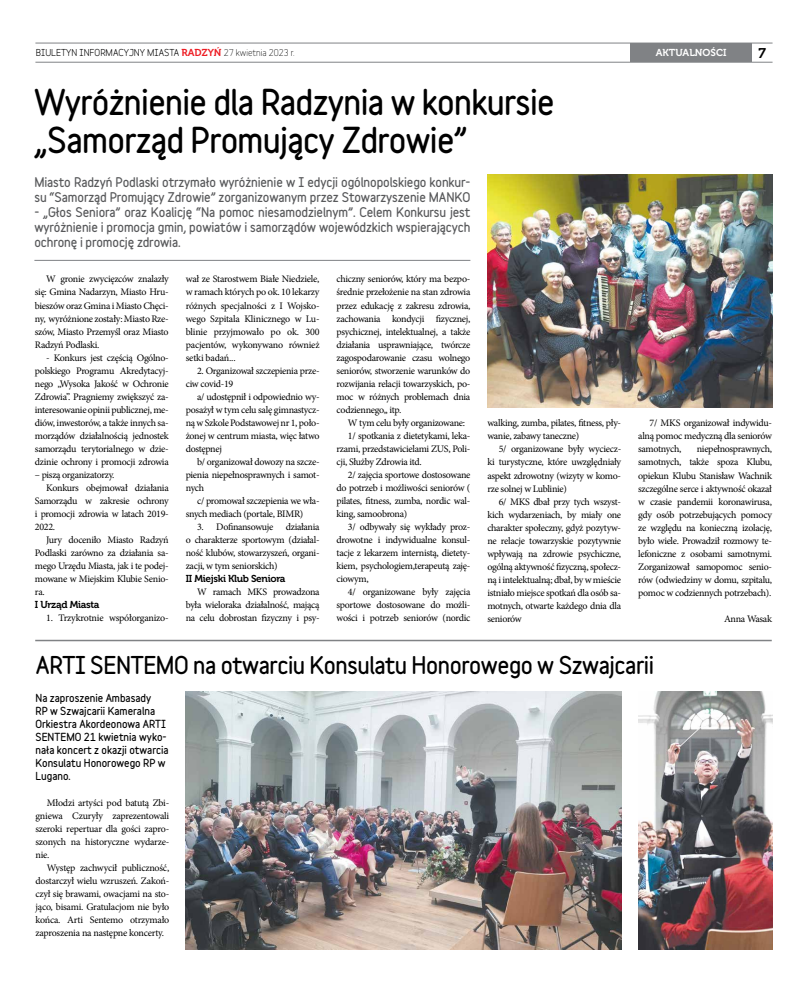
<style>
.page{position:relative;width:808px;height:993px;background:#fff}
.page>*{position:absolute;margin:0;border:0;box-sizing:border-box;transform-origin:0 0}
.t1{font:900 32px/38px "Variable";letter-spacing:-.02em;color:#000}
.t2{font:900 22px "Variable";letter-spacing:-.02em;color:#000}
.t3{font:14px "Museo 700";color:#000}
.t4{font:900 12px/15px "Variable";letter-spacing:-.01em;color:#58595b}
.t5{font:10px/13px "Minion Pro";letter-spacing:-.03em;color:#000;text-align:justify}
.t6{font:900 10px/13px "Variable";color:#000}
.t7{font:10px "Museo 700";letter-spacing:-.03em;color:#000}
.t8{font:10px "Museo 700";color:#fff}
.t9{font:700 9px "Variable";color:#000}
.s1{font-family:"Museo 700";font-weight:400;font-size:10px;color:#ed1d24}
.s2{font-weight:400}
</style>
<div class="page">
<hr style="left:35px;top:43px;width:737px;height:1px;background:#808285">
<hr style="left:35px;top:62px;width:737px;height:1px;background:#808285">
<div style="left:631px;top:43px;width:121px;height:19px;background:#808285"></div>
<hr style="left:34px;top:260px;width:436px;height:1px;background:#808285">
<img style="left:487px;top:174px;width:285px;height:233px">
<hr style="left:35px;top:639px;width:737px;height:2px;background:#808285">
<img style="left:186px;top:691px;width:435px;height:258px">
<img style="left:638px;top:691px;width:134px;height:258px">
<p class="t9" style="left:36px;top:45px;width:260px">BIULETYN INFORMACYJNY MIASTA <span class="s1">RADZYŃ</span> <span class="s2">27 kwietnia 2023 r.</span></p>
<p class="t8" style="left:656px;top:47px;width:72px">AKTUALNOŚCI</p>
<h3 class="t3" style="left:758px;top:45px;width:9px">7</h3>
<h1 class="t1" style="left:34px;top:82px;width:522px">Wyróżnienie dla Radzynia w konkursie „Samorząd Promujący Zdrowie”</h1>
<p class="t4" style="left:34px;top:174px;width:437px">Miasto Radzyń Podlaski otrzymało wyróżnienie w I edycji ogólnopolskiego konkur&shy;su “Samorząd Promujący Zdrowie” zorganizowanym przez Stowarzyszenie MANKO</p>
<p class="t4" style="left:34px;top:204px;width:437px;text-align:justify">- „Głos Seniora” oraz Koalicję “Na pomoc niesamodzielnym”. Celem Konkursu jest wyróżnienie i promocja gmin, powiatów i samorządów wojewódzkich wspierających ochronę i promocję zdrowia.</p>
<p class="t5" style="left:35px;top:273px;width:135px;text-indent:11px">W gronie zwycięzców znalazły się: Gmina Nadarzyn, Miasto Hru&shy;bieszów oraz Gmina i Miasto Chęci&shy;ny, wyróżnione zostały: Miasto Rze&shy;szów, Miasto Przemyśl oraz Miasto Radzyń Podlaski.</p>
<p class="t5" style="left:35px;top:351px;width:135px;text-indent:11px">- Konkurs jest częścią Ogólno&shy;polskiego Programu Akredytacyj&shy;nego „Wysoka Jakość w Ochronie Zdrowia”. Pragniemy zwiększyć za&shy;interesowanie opinii publicznej, me&shy;diów, inwestorów, a także innych sa&shy;morządów działalnością jednostek samorządu terytorialnego w dzie&shy;dzinie ochrony i promocji zdrowia</p>
<p class="t5" style="left:35px;top:468px;width:81px">– piszą organizatorzy.</p>
<p class="t5" style="left:46px;top:481px;width:124px">Konkurs obejmował działania</p>
<p class="t5" style="left:35px;top:494px;width:135px">Samorządu w zakresie ochrony</p>
<p class="t5" style="left:35px;top:507px;width:135px">i promocji zdrowia w latach 2019-</p>
<p class="t5" style="left:35px;top:520px;width:22px">2022.</p>
<p class="t5" style="left:46px;top:533px;width:124px">Jury doceniło Miasto Radzyń</p>
<p class="t5" style="left:35px;top:546px;width:135px">Podlaski zarówno za działania sa-</p>
<p class="t5" style="left:35px;top:559px;width:135px">mego Urzędu Miasta, jak i te podej-</p>
<p class="t5" style="left:35px;top:572px;width:135px">mowane w Miejskim Klubie Senio-</p>
<p class="t5" style="left:35px;top:585px;width:11px">ra.</p>
<p class="t7" style="left:35px;top:598px;width:66px">I Urząd Miasta</p>
<p class="t5" style="left:46px;top:611px;width:124px">1. Trzykrotnie współorganizo-</p>
<p class="t5" style="left:186px;top:273px;width:135px">wał ze Starostwem Białe Niedziele, w ramach których po ok. 10 lekarzy różnych specjalności z I Wojsko&shy;wego Szpitala Klinicznego w Lu&shy;blinie przyjmowało po ok. 300 pacjentów, wykonywano również setki badań...</p>
<p class="t5" style="left:186px;top:364px;width:135px;text-indent:11px">2. Organizował szczepienia prze&shy;ciw covid-19</p>
<p class="t5" style="left:186px;top:390px;width:135px;text-indent:11px">a/ udostępnił i odpowiednio wy&shy;posażył w tym celu salę gimnastycz&shy;ną w Szkole Podstawowej nr 1, poło&shy;żonej w centrum miasta, więc łatwo dostępnej</p>
<p class="t5" style="left:186px;top:455px;width:135px;text-indent:11px">b/ organizował dowozy na szcze&shy;pienia niepełnosprawnych i samot&shy;nych</p>
<p class="t5" style="left:186px;top:494px;width:135px;text-indent:11px">c/ promował szczepienia we wła&shy;snych mediach (portale, BIMR)</p>
<p class="t5" style="left:186px;top:520px;width:135px;text-indent:11px">3. Dofinansowuje działania o charakterze sportowym (działal&shy;ność klubów, stowarzyszeń, organi&shy;zacji, w tym seniorskich)</p>
<p class="t7" style="left:186px;top:572px;width:101px">II Miejski Klub Seniora</p>
<p class="t5" style="left:186px;top:585px;width:135px;text-indent:11px">W ramach MKS prowadzona była wieloraka działalność, mającą na celu dobrostan fizyczny i psy-</p>
<p class="t5" style="left:337px;top:273px;width:135px">chiczny seniorów, który ma bezpo&shy;średnie przełożenie na stan zdrowia przez edukację z zakresu zdrowia, zachowania kondycji fizycznej, psychicznej, intelektualnej, a także działania usprawniające, twórcze zagospodarowanie czasu wolnego seniorów, stworzenie warunków do rozwijania relacji towarzyskich, po&shy;moc w różnych problemach dnia codziennego,, itp.</p>
<p class="t5" style="left:348px;top:416px;width:119px">W tym celu były organizowane:</p>
<p class="t5" style="left:348px;top:429px;width:124px">1/ spotkania z dietetykami, leka-</p>
<p class="t5" style="left:337px;top:442px;width:135px">rzami, przedstawicielami ZUS, Poli-</p>
<p class="t5" style="left:337px;top:455px;width:87px">cji, Służby Zdrowia itd.</p>
<p class="t5" style="left:348px;top:468px;width:124px">2/ zajęcia sportowe dostosowane</p>
<p class="t5" style="left:337px;top:481px;width:135px">do potrzeb i możliwości seniorów (</p>
<p class="t5" style="left:337px;top:494px;width:135px">pilates, fitness, zumba, nordic wal-</p>
<p class="t5" style="left:337px;top:507px;width:72px">king, samoobrona)</p>
<p class="t5" style="left:348px;top:520px;width:124px">3/ odbywały się wykłady proz-</p>
<p class="t5" style="left:337px;top:533px;width:135px">drowotne i indywidualne konsul-</p>
<p class="t5" style="left:337px;top:546px;width:135px">tacje z lekarzem internistą, dietety-</p>
<p class="t5" style="left:337px;top:559px;width:135px">kiem, psychologiem,terapeutą zaję-</p>
<p class="t5" style="left:337px;top:572px;width:34px">ciowym,</p>
<p class="t5" style="left:348px;top:585px;width:124px">4/ organizowane były zajęcia</p>
<p class="t5" style="left:337px;top:598px;width:135px">sportowe dostosowane do możli-</p>
<p class="t5" style="left:337px;top:611px;width:135px">wości i potrzeb seniorów (nordic</p>
<p class="t5" style="left:487px;top:416px;width:135px">walking, zumba, pilates, fitness, pły&shy;wanie, zabawy taneczne)</p>
<p class="t5" style="left:487px;top:442px;width:135px;text-indent:11px">5/ organizowane były wyciecz&shy;ki turystyczne, które uwzględniały aspekt zdrowotny (wizyty w komo&shy;rze solnej w Lublinie)</p>
<p class="t5" style="left:487px;top:494px;width:135px;text-indent:11px">6/ MKS dbał przy tych wszyst&shy;kich wydarzeniach, by miały one charakter społeczny, gdyż pozytyw&shy;ne relacje towarzyskie pozytywnie wpływają na zdrowie psychiczne, ogólną aktywność fizyczną, społecz&shy;ną i intelektualną; dbał, by w mieście istniało miejsce spotkań dla osób sa&shy;motnych, otwarte każdego dnia dla seniorów</p>
<p class="t5" style="left:638px;top:416px;width:135px;text-indent:11px">7/ MKS organizował indywidu&shy;alną pomoc medyczną dla seniorów samotnych,</p>
<p class="t5" style="left:638px;top:442px;width:135px;text-indent:59px">niepełnosprawnych, samotnych, także spoza Klubu, opiekun Klubu Stanisław Wachnik szczególne serce i aktywność okazał w czasie pandemii koronawirusa, gdy osób potrzebujących pomocy ze względu na konieczną izolację, było wiele. Prowadził rozmowy te&shy;lefoniczne z osobami samotnymi.<br>Zorganizował samopomoc senio&shy;rów (odwiedziny w domu, szpitalu, pomoc w codziennych potrzebach).</p>
<p class="t5" style="left:724px;top:611px;width:49px">Anna Wasak</p>
<h2 class="t2" style="left:36px;top:648px;width:620px">ARTI SENTEMO na otwarciu Konsulatu Honorowego w Szwajcarii</h2>
<p class="t6" style="left:35px;top:691px;width:135px">Na zaproszenie Ambasady<br>RP w Szwajcarii Kameralna<br>Orkiestra Akordeonowa ARTI<br>SENTEMO 21 kwietnia wyko&shy;nała koncert z okazji otwarcia<br>Konsulatu Honorowego RP w<br>Lugano.</p>
<p class="t5" style="left:35px;top:796px;width:135px;text-indent:11px">Młodzi artyści pod batutą Zbi&shy;gniewa Czuryły zaprezentowali szeroki repertuar dla gości zapro&shy;szonych na historyczne wydarze&shy;nie.</p>
<p class="t5" style="left:35px;top:861px;width:135px;text-indent:11px">Występ zachwycił publiczność, dostarczył wielu wzruszeń. Zakoń&shy;czył się brawami, owacjami na sto&shy;jąco, bisami. Gratulacjom nie było końca. Arti Sentemo otrzymało zaproszenia na następne koncerty.</p>
</div>
